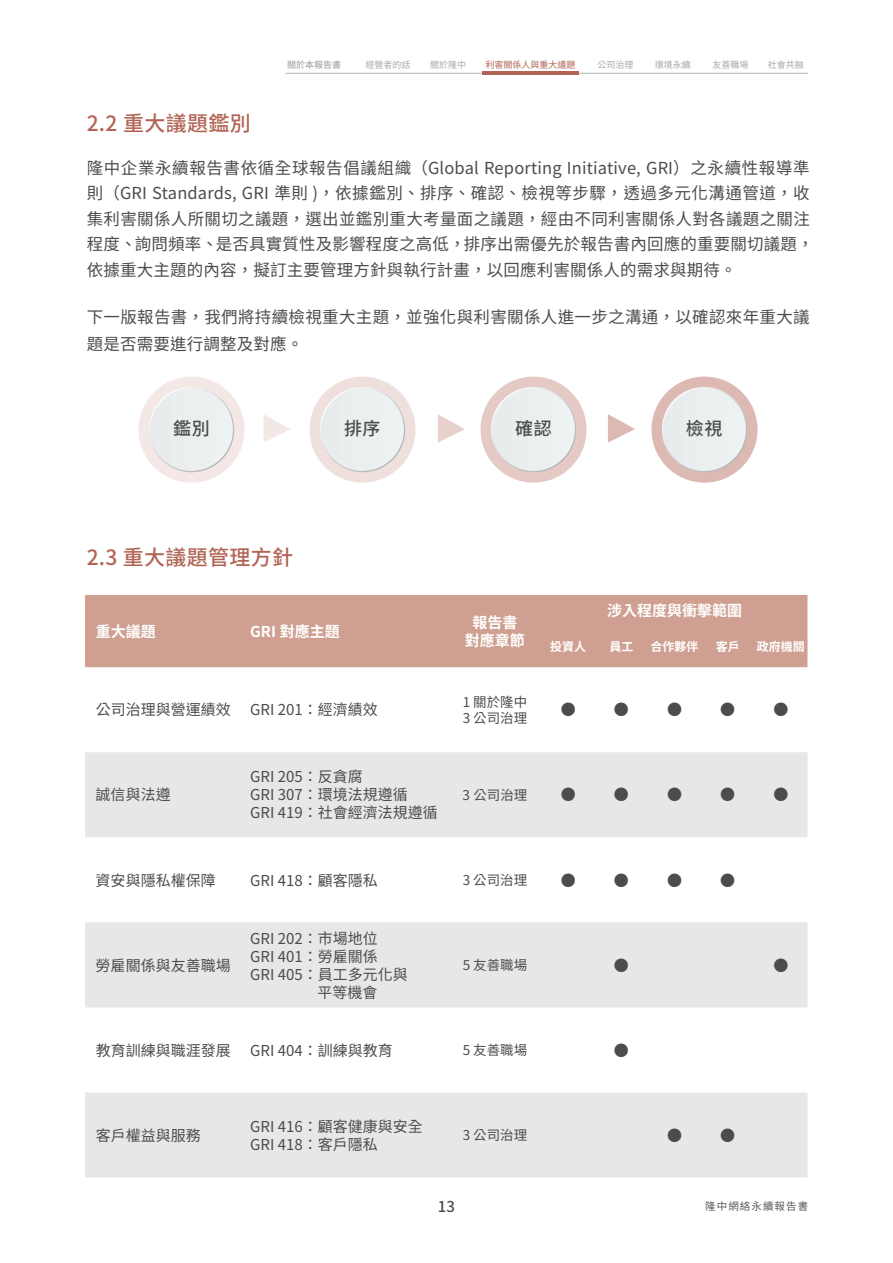
<style>
.page{position:relative;width:893px;height:1263px;background:#fff}
.page>*{position:absolute;margin:0;border:0;box-sizing:border-box;transform-origin:0 0}
.t1{font:500 21px "Noto Sans CJ Ktc";letter-spacing:.015em;color:#b26556}
.t2{font:500 18px "Noto Sans CJ Ktc";letter-spacing:.03em;color:#4b4c4d}
.t3{font:16.5px/25.5px "Noto Sans CJ Ktc";letter-spacing:.015em;color:#4b4c4d}
.t4{font:15px/18px "Noto Sans CJ Ktc";color:#4b4c4d}
.t5{font:700 15px/18px "Noto Sans CJ Ktc";color:#fff;text-align:center}
.t6{font:500 15px "Noto Sans CJ Ktc";color:#4b4c4d}
.t7{font:13.5px/16.2px "Noto Sans CJ Ktc";color:#4b4c4d}
.t8{font:700 12px "Noto Sans CJ Ktc";color:#fff}
.t9{font:600 10.5px "Noto Sans CJ Ktc";letter-spacing:.1em;color:#4b4c4d}
.t10{font:9px "Noto Sans CJ Ktc";color:#a8a9ad}
.t11{font:9px "Noto Sans CJ Ktc";color:#b26556}
.t12{font:500 9px "Noto Sans CJ Ktc";color:#a8a9ad}
</style>
<div class="page">
<hr style="left:286px;top:73px;width:522px;height:1px;background:#b2b3b7">
<hr style="left:482px;top:71px;width:97px;height:4px;background:#b26556">
<div style="left:139px;top:377px;width:106px;height:106px;background:#f3e8e5;border-radius:50%"></div>
<div style="left:651px;top:377px;width:106px;height:106px;background:#dcbab3;border-radius:50%"></div>
<svg style="left:480px;top:377px;width:107px;height:106px;background:#e4cac6"></svg>
<div style="left:309px;top:377px;width:107px;height:106px;background:#efe0dd;border-radius:50%"></div>
<svg style="left:662px;top:387px;width:85px;height:85px"></svg>
<div style="left:663px;top:388px;width:83px;height:83px;background:#ebefef;border-radius:41px"></div>
<svg style="left:491px;top:387px;width:85px;height:85px"></svg>
<div style="left:492px;top:388px;width:83px;height:83px;background:#ebefef;border-radius:41px"></div>
<svg style="left:320px;top:387px;width:85px;height:85px"></svg>
<div style="left:321px;top:388px;width:83px;height:83px;background:#ebefef;border-radius:41px"></div>
<svg style="left:149px;top:387px;width:85px;height:85px"></svg>
<div style="left:150px;top:388px;width:83px;height:83px;background:#ebefef;border-radius:41px"></div>
<svg style="left:263px;top:415px;width:27px;height:27px"></svg>
<svg style="left:438px;top:414px;width:27px;height:29px"></svg>
<svg style="left:608px;top:414px;width:27px;height:29px"></svg>
<div style="left:85px;top:595px;width:722px;height:72px;background:#cfa091"></div>
<svg style="left:85px;top:752px;width:722px;height:425px;fill:#e6e7e9"></svg>
<p class="t12" style="left:287px;top:60px;width:55px">關於本報告書</p>
<p class="t10" style="left:366px;top:60px;width:46px">經營者的話</p>
<p class="t10" style="left:430px;top:60px;width:37px">關於隆中</p>
<p class="t11" style="left:485px;top:60px;width:91px">利害關係人與重大議題</p>
<p class="t10" style="left:597px;top:60px;width:37px">公司治理</p>
<p class="t10" style="left:655px;top:60px;width:37px">環境永續</p>
<p class="t10" style="left:712px;top:60px;width:37px">友善職場</p>
<p class="t10" style="left:768px;top:60px;width:37px">社會共融</p>
<p class="t1" style="left:87px;top:112px;width:165px">2.2 重大議題鑑別</p>
<p class="t3" style="left:87px;top:156px;width:728px">隆中企業永續報告書依循全球報告倡議組織（Global Reporting Initiative, GRI）之永續性報導準則（GRI Standards, GRI 準則 )，依據鑑別、排序、確認、檢視等步驟，透過多元化溝通管道，收集利害關係人所關切之議題，選出並鑑別重大考量面之議題，經由不同利害關係人對各議題之關注程度、詢問頻率、是否具實質性及影響程度之高低，排序出需優先於報告書內回應的重要關切議題，依據重大主題的內容，擬訂主要管理方針與執行計畫，以回應利害關係人的需求與期待。</p>
<p class="t3" style="left:87px;top:303px;width:724px;line-height:27.8px">下一版報告書，我們將持續檢視重大主題，並強化與利害關係人進一步之溝通，以確認來年重大議題是否需要進行調整及對應。</p>
<p class="t2" style="left:173px;top:418px;width:38px">鑑別</p>
<p class="t2" style="left:344px;top:418px;width:38px">排序</p>
<p class="t2" style="left:515px;top:418px;width:38px">確認</p>
<p class="t2" style="left:686px;top:418px;width:38px">檢視</p>
<p class="t1" style="left:87px;top:545px;width:208px">2.3 重大議題管理方針</p>
<p class="t5" style="left:96px;top:623px;width:61px">重大議題</p>
<p class="t5" style="left:250px;top:623px;width:91px">GRI 對應主題</p>
<p class="t5" style="left:465px;top:614px;width:61px">報告書對應章節</p>
<p class="t5" style="left:607px;top:601px;width:136px">涉入程度與衝擊範圍</p>
<p class="t8" style="left:550px;top:639px;width:37px">投資人</p>
<p class="t8" style="left:609px;top:639px;width:25px">員工</p>
<p class="t8" style="left:651px;top:639px;width:49px">合作夥伴</p>
<p class="t8" style="left:716px;top:639px;width:25px">客戶</p>
<p class="t8" style="left:757px;top:639px;width:49px">政府機關</p>
<p class="t4" style="left:96px;top:701px;width:136px">公司治理與營運績效</p>
<p class="t4" style="left:250px;top:701px;width:129px">GRI 201：經濟績效</p>
<p class="t7" style="left:463px;top:694px;width:66px">1 關於隆中<br>3 公司治理</p>
<p class="t4" style="left:561px;top:701px;width:16px">●</p>
<p class="t4" style="left:614px;top:701px;width:16px">●</p>
<p class="t4" style="left:667px;top:701px;width:16px">●</p>
<p class="t4" style="left:720px;top:701px;width:16px">●</p>
<p class="t4" style="left:773px;top:701px;width:16px">●</p>
<p class="t4" style="left:96px;top:786px;width:76px">誠信與法遵</p>
<p class="t4" style="left:250px;top:768px;width:189px">GRI 205：反貪腐<br>GRI 307：環境法規遵循<br>GRI 419：社會經濟法規遵循</p>
<p class="t7" style="left:462px;top:787px;width:66px">3 公司治理</p>
<p class="t4" style="left:561px;top:786px;width:16px">●</p>
<p class="t4" style="left:614px;top:786px;width:16px">●</p>
<p class="t4" style="left:667px;top:786px;width:16px">●</p>
<p class="t4" style="left:720px;top:786px;width:16px">●</p>
<p class="t4" style="left:773px;top:786px;width:16px">●</p>
<p class="t4" style="left:96px;top:871px;width:121px">資安與隱私權保障</p>
<p class="t4" style="left:250px;top:871px;width:129px">GRI 418：顧客隱私</p>
<p class="t7" style="left:463px;top:872px;width:66px">3 公司治理</p>
<p class="t4" style="left:561px;top:871px;width:16px">●</p>
<p class="t4" style="left:614px;top:871px;width:16px">●</p>
<p class="t4" style="left:667px;top:871px;width:16px">●</p>
<p class="t4" style="left:720px;top:871px;width:16px">●</p>
<p class="t4" style="left:96px;top:956px;width:136px">勞雇關係與友善職場</p>
<p class="t4" style="left:250px;top:929px;width:129px">GRI 202：市場地位</p>
<p class="t4" style="left:250px;top:947px;width:129px">GRI 401：勞雇關係</p>
<p class="t4" style="left:250px;top:965px;width:159px">GRI 405：員工多元化與</p>
<p class="t4" style="left:317px;top:983px;width:61px">平等機會</p>
<p class="t7" style="left:463px;top:957px;width:66px">5 友善職場</p>
<p class="t4" style="left:614px;top:956px;width:16px">●</p>
<p class="t4" style="left:773px;top:956px;width:16px">●</p>
<p class="t4" style="left:96px;top:1041px;width:136px">教育訓練與職涯發展</p>
<p class="t4" style="left:250px;top:1041px;width:144px">GRI 404：訓練與教育</p>
<p class="t7" style="left:463px;top:1042px;width:66px">5 友善職場</p>
<p class="t4" style="left:614px;top:1041px;width:16px">●</p>
<p class="t4" style="left:96px;top:1126px;width:106px">客戶權益與服務</p>
<p class="t4" style="left:250px;top:1117px;width:174px">GRI 416：顧客健康與安全<br>GRI 418：客戶隱私</p>
<p class="t7" style="left:463px;top:1127px;width:66px">3 公司治理</p>
<p class="t4" style="left:667px;top:1126px;width:16px">●</p>
<p class="t4" style="left:720px;top:1126px;width:16px">●</p>
<p class="t6" style="left:438px;top:1198px;width:19px">13</p>
<p class="t9" style="left:705px;top:1200px;width:104px">隆中網絡永續報告書</p>
</div>
